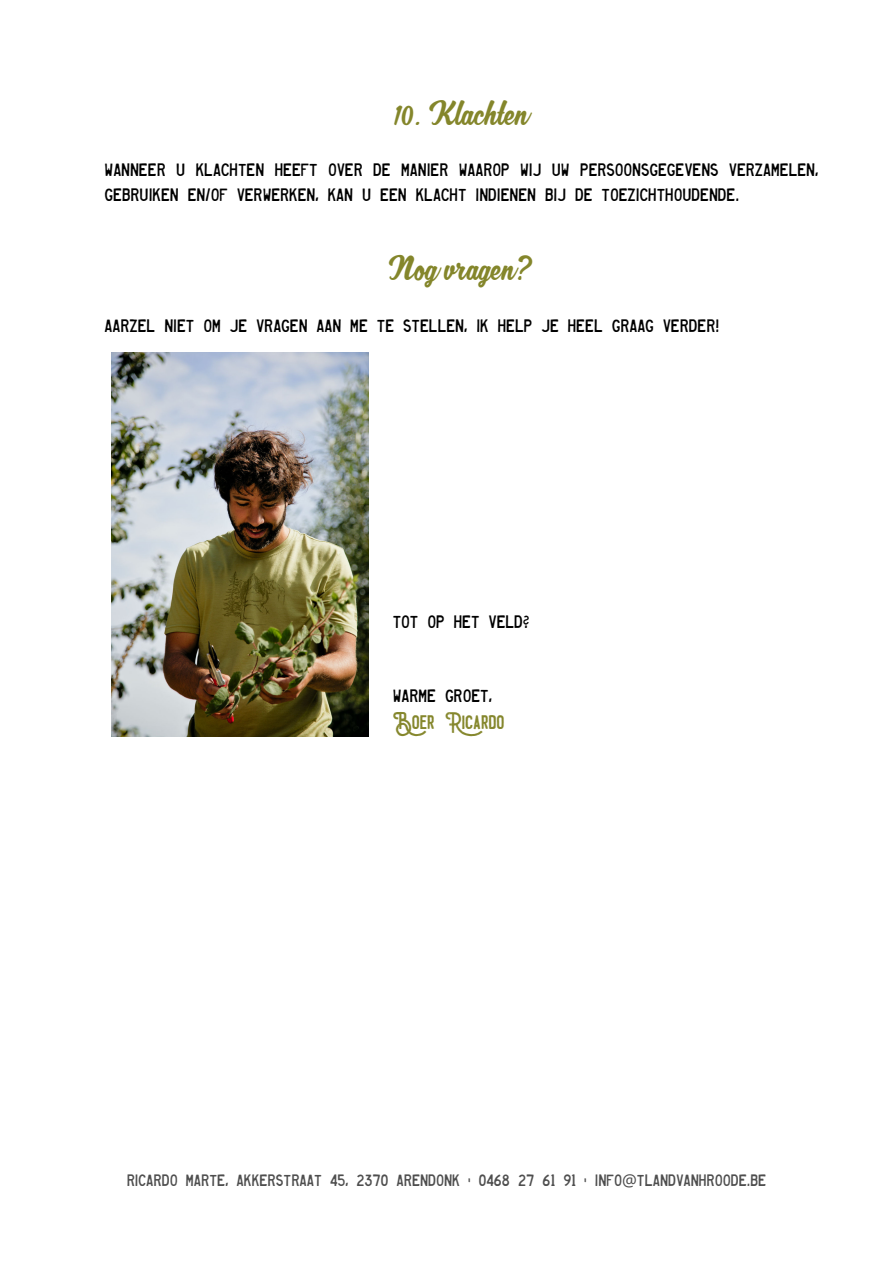
<style>
.page{position:relative;width:893px;height:1264px;background:#fff}
.page>*{position:absolute;margin:0;border:0;box-sizing:border-box;transform-origin:0 0}
.t1{font:34.5px "MJ Zhafira Demo";color:#84862b}
.t2{font:21px "Draconian";color:#84862b}
.t3{font:18px/24.8px "Heavy Equipment";color:#000}
.t4{font:16.5px "Heavy Equipment";color:#000}
.s1{font-family:"Noto Sans"}
</style>
<div class="page">
<img style="left:112px;top:352px;width:256px;height:385px">
<h1 class="t1" style="left:394px;top:99px;width:137px">10. Klachten</h1>
<p class="t3" style="left:105px;top:159px;width:715px">WANNEER U KLACHTEN HEEFT OVER DE MANIER WAAROP WIJ UW PERSOONSGEGEVENS VERZAMELEN,<br>GEBRUIKEN EN/OF VERWERKEN, KAN U EEN KLACHT INDIENEN BIJ DE TOEZICHTHOUDENDE.</p>
<h1 class="t1" style="left:389px;top:254px;width:146px">Nog vragen?</h1>
<p class="t3" style="left:105px;top:315px;width:616px">AARZEL NIET OM JE VRAGEN AAN ME TE STELLEN, IK HELP JE HEEL GRAAG VERDER!</p>
<p class="t3" style="left:393px;top:610px;width:139px">TOT OP HET VELD?</p>
<p class="t3" style="left:393px;top:685px;width:101px">WARME GROET,</p>
<p class="t2" style="left:393px;top:713px;width:113px">Boer Ricardo</p>
<p class="t4" style="left:126px;top:1173px;width:641px">RICARDO MARTE, AKKERSTRAAT 45, 2370 ARENDONK - 0468 27 61 91 - INFO<span class="s1">@</span>TLANDVANHROODE.BE</p>
</div>
